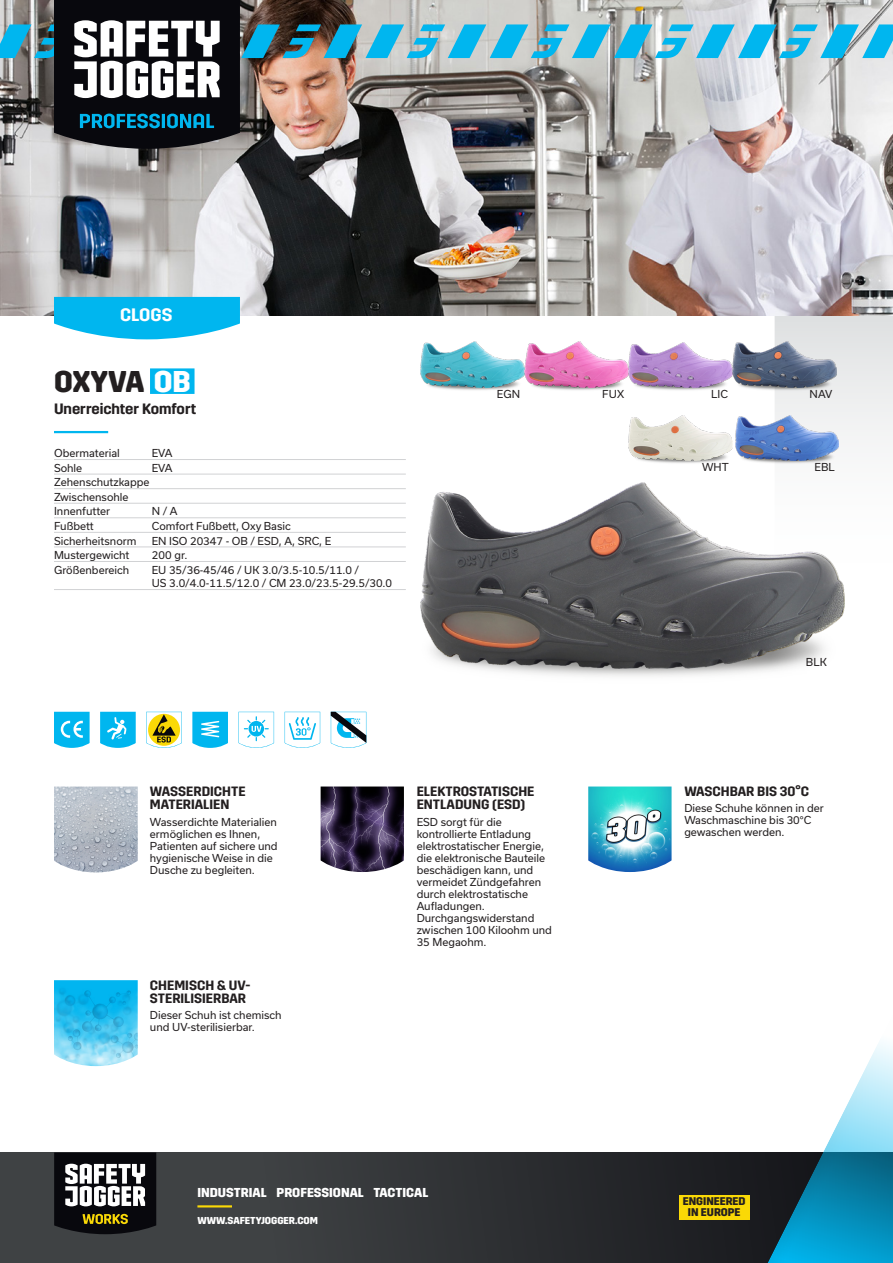
<style>
.page{position:relative;width:893px;height:1263px;background:#fff}
.page>*{position:absolute;margin:0;border:0;box-sizing:border-box;transform-origin:0 0}
.article_name_PRF{font:700 30px "Trim";color:#231f20}
.category_tag_PRF-TCT{font:600 18px "Trim";color:#fff}
.t1{font:600 15px "Trim";color:#231f20}
.feature_title{font:600 13.5px/13.5px "Trim";color:#231f20}
.t2{font:700 12.9px "Trim";color:#fff}
.t3{font:700 11.1px/10.9px "Trim";color:#231f20;text-align:center}
.feature_text{font:10.5px/12px "Usual";color:#231f20}
.specifications{font:10.5px/13.5px "Usual";color:#231f20}
.color{font:10.5px "Usual";letter-spacing:.015em;color:#231f20}
.t4{font:700 10.05px "Trim";color:#fff}
.s1{color:#fff}
</style>
<div class="page">
<svg style="left:0;top:1152px;width:749px;height:111px;background:#323437"></svg>
<div style="left:679px;top:1195px;width:70px;height:24px;background:#fad906"></div>
<hr style="left:197px;top:1205px;width:35px;height:2px;background:#fad906">
<svg style="left:775px;top:315px;width:118px;height:128px;fill:#e9ebeb"></svg>
<svg style="left:54px;top:1152px;width:102px;height:82px"></svg>
<div style="left:749px;top:976px;width:144px;height:287px;background:#231f20;opacity:.05"></div>
<img style="left:0;top:149px;width:893px;height:166px">
<img style="left:0;top:0;width:893px;height:149px">
<img style="left:421px;top:483px;width:424px;height:186px">
<div style="left:150px;top:368px;width:45px;height:26px;background:#00b6ef"></div>
<hr style="left:54px;top:431px;width:54px;height:2px;background:#00b6ef">
<hr style="left:54px;top:459px;width:352px;height:1px;background:#d1d2d4">
<hr style="left:54px;top:474px;width:352px;height:1px;background:#d1d2d4">
<hr style="left:54px;top:488px;width:352px;height:1px;background:#d1d2d4">
<hr style="left:54px;top:503px;width:352px;height:1px;background:#d1d2d4">
<hr style="left:54px;top:517px;width:352px;height:1px;background:#d1d2d4">
<hr style="left:54px;top:532px;width:352px;height:1px;background:#d1d2d4">
<hr style="left:54px;top:547px;width:352px;height:1px;background:#d1d2d4">
<hr style="left:54px;top:561px;width:352px;height:1px;background:#d1d2d4">
<hr style="left:54px;top:589px;width:352px;height:1px;background:#d1d2d4">
<img style="left:735px;top:416px;width:104px;height:45px">
<img style="left:54px;top:786px;width:84px;height:86px">
<img style="left:321px;top:786px;width:83px;height:86px">
<img style="left:588px;top:786px;width:84px;height:86px">
<img style="left:54px;top:980px;width:84px;height:86px">
<img style="left:438px;top:388px;width:398px;height:7px">
<img style="left:421px;top:341px;width:415px;height:47px">
<img style="left:629px;top:415px;width:104px;height:46px">
<svg style="left:54px;top:712px;width:36px;height:36px"></svg>
<svg style="left:146px;top:712px;width:36px;height:36px"></svg>
<svg style="left:192px;top:712px;width:36px;height:36px"></svg>
<svg style="left:238px;top:712px;width:36px;height:36px"></svg>
<svg style="left:285px;top:712px;width:35px;height:36px"></svg>
<svg style="left:331px;top:712px;width:35px;height:36px"></svg>
<svg style="left:100px;top:712px;width:36px;height:36px"></svg>
<svg style="left:54px;top:297px;width:186px;height:42px;background:#1dbef0"></svg>
<p class="category_tag_PRF-TCT" style="left:120px;top:305px;width:54px">CLOGS</p>
<p class="article_name_PRF" style="left:54px;top:364px;width:138px">OXYVA <span class="s1">OB</span></p>
<p class="t1" style="left:54px;top:400px;width:144px">Unerreichter Komfort</p>
<p class="specifications" style="left:54px;top:446px;width:67px">Obermaterial</p>
<p class="specifications" style="left:152px;top:446px;width:22px">EVA</p>
<p class="specifications" style="left:54px;top:461px;width:30px">Sohle</p>
<p class="specifications" style="left:152px;top:461px;width:22px">EVA</p>
<p class="specifications" style="left:54px;top:476px;width:97px">Zehenschutzkappe</p>
<p class="specifications" style="left:54px;top:490px;width:76px">Zwischensohle</p>
<p class="specifications" style="left:54px;top:505px;width:58px">Innenfutter</p>
<p class="specifications" style="left:152px;top:505px;width:27px">N / A</p>
<p class="specifications" style="left:54px;top:519px;width:41px">Fußbett</p>
<p class="specifications" style="left:152px;top:519px;width:141px">Comfort Fußbett, Oxy Basic</p>
<p class="specifications" style="left:54px;top:534px;width:84px">Sicherheitsnorm</p>
<p class="specifications" style="left:152px;top:534px;width:181px">EN ISO 20347 - OB / ESD, A, SRC, E</p>
<p class="specifications" style="left:54px;top:548px;width:77px">Mustergewicht</p>
<p class="specifications" style="left:152px;top:548px;width:37px">200 gr.</p>
<p class="specifications" style="left:54px;top:563px;width:77px">Größenbereich</p>
<p class="specifications" style="left:152px;top:563px;width:242px">EU 35/36-45/46 / UK 3.0/3.5-10.5/11.0 /<br>US 3.0/4.0-11.5/12.0 / CM 23.0/23.5-29.5/30.0</p>
<p class="color" style="left:497px;top:388px;width:25px">EGN</p>
<p class="feature_title" style="left:150px;top:785px;width:97px">WASSERDICHTE<br>MATERIALIEN</p>
<p class="feature_text" style="left:150px;top:816px;width:129px">Wasserdichte Materialien ermöglichen es Ihnen,<br>Patienten auf sichere und hygienische Weise in die<br>Dusche zu begleiten.</p>
<p class="feature_title" style="left:150px;top:978px;width:102px">CHEMISCH &amp; UV-<br>STERILISIERBAR</p>
<p class="feature_text" style="left:150px;top:1009px;width:133px">Dieser Schuh ist chemisch und UV-sterilisierbar.</p>
<p class="feature_title" style="left:417px;top:785px;width:119px">ELEKTROSTATISCHE<br>ENTLADUNG (ESD)</p>
<p class="feature_text" style="left:417px;top:816px;width:137px">ESD sorgt für die kontrollierte Entladung elektrostatischer Energie, die elektronische Bauteile beschädigen kann, und vermeidet Zündgefahren durch elektrostatische<br>Aufladungen.<br>Durchgangswiderstand zwischen 100 Kiloohm und<br>35 Megaohm.</p>
<p class="color" style="left:602px;top:388px;width:23px">FUX</p>
<p class="color" style="left:711px;top:388px;width:18px">LIC</p>
<p class="color" style="left:810px;top:388px;width:24px">NAV</p>
<p class="color" style="left:702px;top:461px;width:28px">WHT</p>
<p class="color" style="left:814px;top:461px;width:22px">EBL</p>
<p class="color" style="left:806px;top:656px;width:22px">BLK</p>
<p class="feature_title" style="left:684px;top:785px;width:126px">WASCHBAR BIS 30°C</p>
<p class="feature_text" style="left:684px;top:802px;width:141px">Diese Schuhe können in der<br>Waschmaschine bis 30°C gewaschen werden.</p>
<p class="t2" style="left:197px;top:1185px;width:232px">INDUSTRIAL PROFESSIONAL TACTICAL</p>
<p class="t4" style="left:197px;top:1214px;width:122px">WWW.SAFETYJOGGER.COM</p>
<p class="t3" style="left:683px;top:1196px;width:64px">ENGINEERED<br>IN EUROPE</p>
</div>
